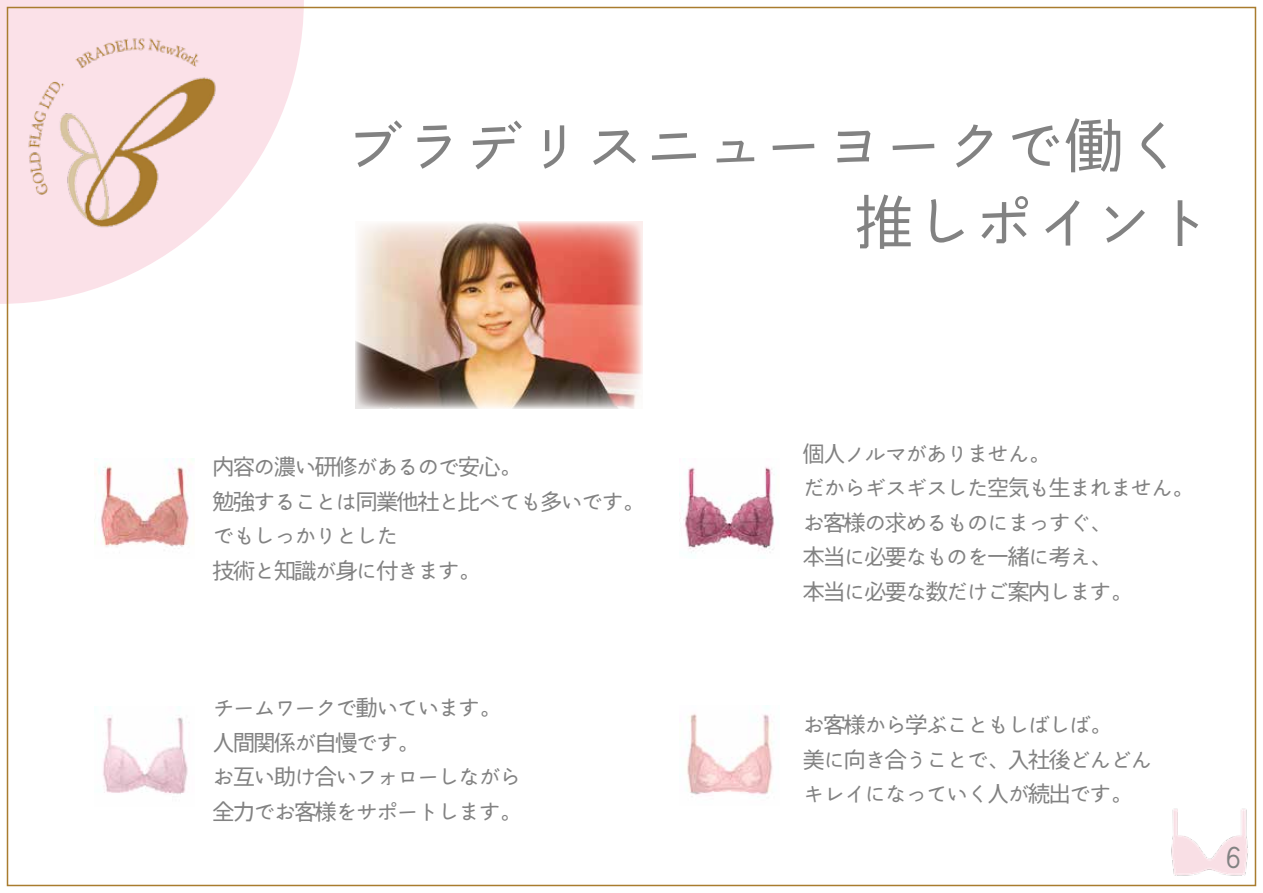
<style>
.page{position:relative;width:1263px;height:893px;background:#fff}
.page>*{position:absolute;margin:0;border:0;box-sizing:border-box;transform-origin:0 0}
.t1{font:60px/76.5px "Kinuta Iroha 26 tubaki Std N R";color:#828282}
.t2{font:28.2px "Kinuta Iroha 26 tubaki Std N R";color:#828282}
.t3{font:22.5px/34.5px "Kinuta Iroha 26 tubaki Std N R";letter-spacing:-.09em;color:#828282}
</style>
<div class="page">
<img style="left:1171px;top:808px;width:77px;height:68px">
<svg style="left:0;top:0;width:304px;height:304px;fill:#fbe1e8"></svg>
<img style="left:21px;top:32px;width:213px;height:202px">
<img style="left:95px;top:459px;width:99px;height:90px">
<img style="left:102px;top:706px;width:86px;height:88px">
<img style="left:679px;top:467px;width:96px;height:86px">
<img style="left:687px;top:706px;width:86px;height:89px">
<img style="left:355px;top:221px;width:287px;height:187px">
<h1 class="t1" style="left:854px;top:109px;width:361px;text-indent:-510px">ブラデリスニューヨークで働く推しポイント</h1>
<p class="t3" style="left:212px;top:450px;width:433px">内容の濃い研修があるので安心。<br>勉強することは同業他社と比べても多いです。でもしっかりとした<br>技術と知識が身に付きます。</p>
<p class="t3" style="left:212px;top:692px;width:311px">チームワークで動いています。人間関係が自慢です。<br>お互い助け合いフォローしながら全力でお客様をサポートします。</p>
<p class="t3" style="left:803px;top:437px;width:393px">個人ノルマがありません。<br>だからギスギスした空気も生まれません。お客様の求めるものにまっすぐ、<br>本当に必要なものを一緒に考え、<br>本当に必要な数だけご案内します。</p>
<p class="t3" style="left:803px;top:709px;width:352px">お客様から学ぶこともしばしば。<br>美に向き合うことで、入社後どんどんキレイになっていく人が続出です。</p>
<p class="t2" style="left:1219px;top:841px;width:30px">６</p>
</div>
